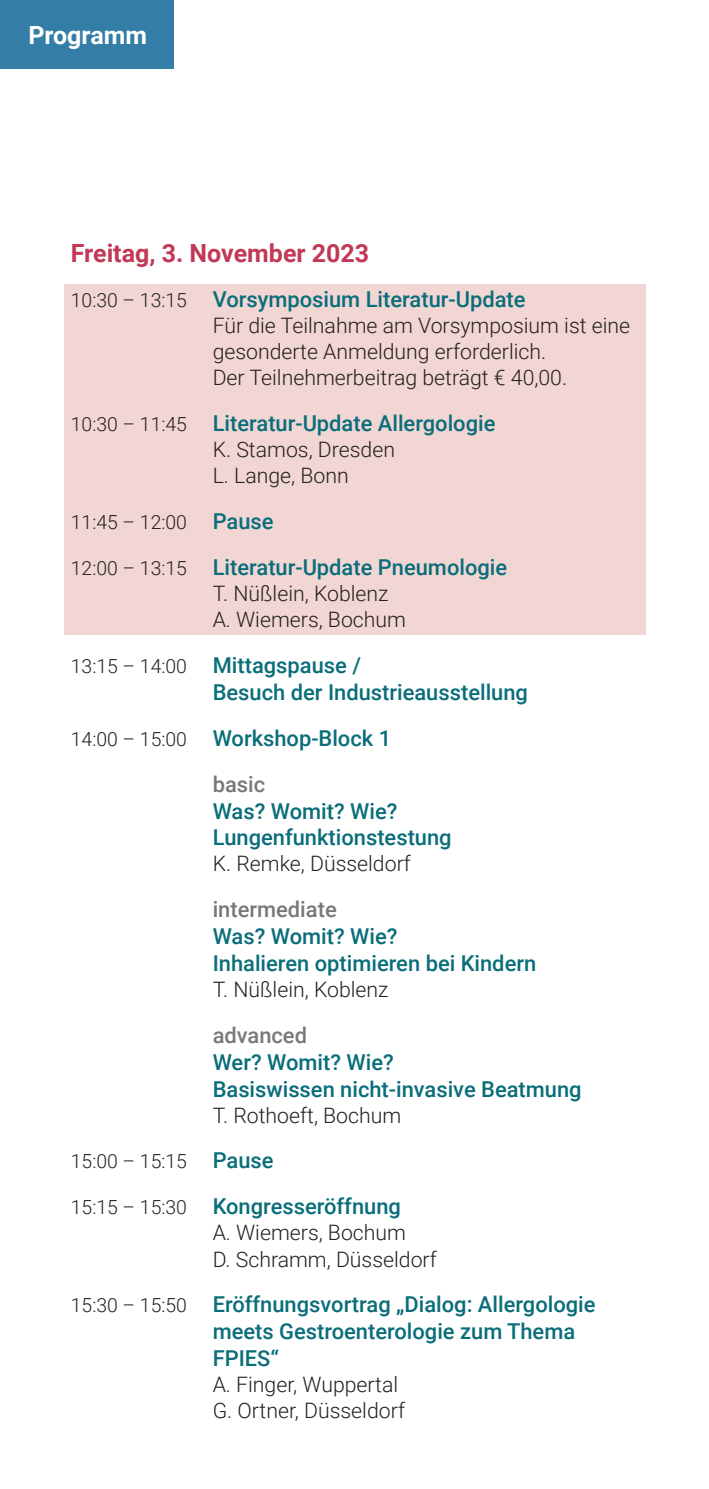
<style>
.page{position:relative;width:709px;height:1489px;background:#fff}
.page>*{position:absolute;margin:0;border:0;box-sizing:border-box;transform-origin:0 0}
.t1{font:700 25px "Roboto";color:#c13956}
.t2{font:700 25px "Roboto";color:#fff}
.t3{font:500 22px/26.8px "Roboto";color:#096d7a}
.t4{font:500 22px "Roboto";color:#76787b}
.t5{font:300 21.25px/26px "Roboto";color:#231f20}
.t6{font:300 19.5px "Roboto";color:#231f20}
.s1{font-weight:300;font-size:19.5px;color:#231f20}
.s2{font-weight:500;font-size:22px;color:#096d7a}
.s3{color:#76787b}
</style>
<div class="page">
<div style="left:64px;top:284px;width:581px;height:350px;background:#f1d6d4"></div>
<div style="left:0;top:0;width:174px;height:69px;background:#337da7"></div>
<p class="t2" style="left:28px;top:17px;width:120px">Programm</p>
<p class="t1" style="left:71px;top:235px;width:300px">Freitag, 3. November 2023</p>
<p class="t3" style="left:71px;top:285px;width:456px"><span class="s1">10:30 – 13:15</span> Vorsymposium Literatur-Update</p>
<p class="t5" style="left:213px;top:312px;width:419px">Für die Teilnahme am Vorsymposium ist eine gesonderte Anmeldung erforderlich.<br>Der Teilnehmerbeitrag beträgt € 40,00.</p>
<p class="t3" style="left:71px;top:409px;width:426px"><span class="s1">10:30 – 11:45</span> Literatur-Update Allergologie</p>
<p class="t5" style="left:213px;top:436px;width:184px">K. Stamos, Dresden<br>L. Lange, Bonn</p>
<p class="t6" style="left:71px;top:508px;width:204px">11:45 – 12:00 <span class="s2">Pause</span></p>
<p class="t3" style="left:71px;top:553px;width:438px"><span class="s1">12:00 – 13:15</span> Literatur-Update Pneumologie</p>
<p class="t5" style="left:213px;top:580px;width:195px">T. Nüßlein, Koblenz<br>A. Wiemers, Bochum</p>
<p class="t3" style="left:213px;top:651px;width:317px;text-indent:-142px"><span class="s1">13:15 – 14:00</span> Mittagspause /<br>Besuch der Industrieausstellung</p>
<p class="t3" style="left:213px;top:714px;width:180px;line-height:46px;text-indent:-142px"><span class="s1">14:00 – 15:00</span> Workshop-Block 1 <span class="s3">basic</span></p>
<p class="t3" style="left:213px;top:796px;width:240px">Was? Womit? Wie?<br>Lungenfunktionstestung</p>
<p class="t5" style="left:213px;top:850px;width:200px">K. Remke, Düsseldorf</p>
<p class="t4" style="left:213px;top:894px;width:126px">intermediate</p>
<p class="t3" style="left:213px;top:922px;width:325px">Was? Womit? Wie?<br>Inhalieren optimieren bei Kindern</p>
<p class="t5" style="left:213px;top:975px;width:177px">T. Nüßlein, Koblenz</p>
<p class="t4" style="left:213px;top:1019px;width:96px">advanced</p>
<p class="t3" style="left:213px;top:1047px;width:370px">Wer? Womit? Wie?<br>Basiswissen nicht-invasive Beatmung</p>
<p class="t5" style="left:213px;top:1101px;width:190px">T. Rothoeft, Bochum</p>
<p class="t6" style="left:71px;top:1147px;width:204px">15:00 – 15:15 <span class="s2">Pause</span></p>
<p class="t3" style="left:71px;top:1192px;width:331px"><span class="s1">15:15 – 15:30</span> Kongresseröffnung</p>
<p class="t5" style="left:213px;top:1218px;width:226px">A. Wiemers, Bochum<br>D. Schramm, Düsseldorf</p>
<p class="t3" style="left:213px;top:1290px;width:384px;text-indent:-142px"><span class="s1">15:30 – 15:50</span> Eröffnungsvortrag „Dialog: Allergologie meets Gestroenterologie zum Thema<br>FPIES“</p>
<p class="t5" style="left:213px;top:1370px;width:194px">A. Finger, Wuppertal<br>G. Ortner, Düsseldorf</p>
</div>
